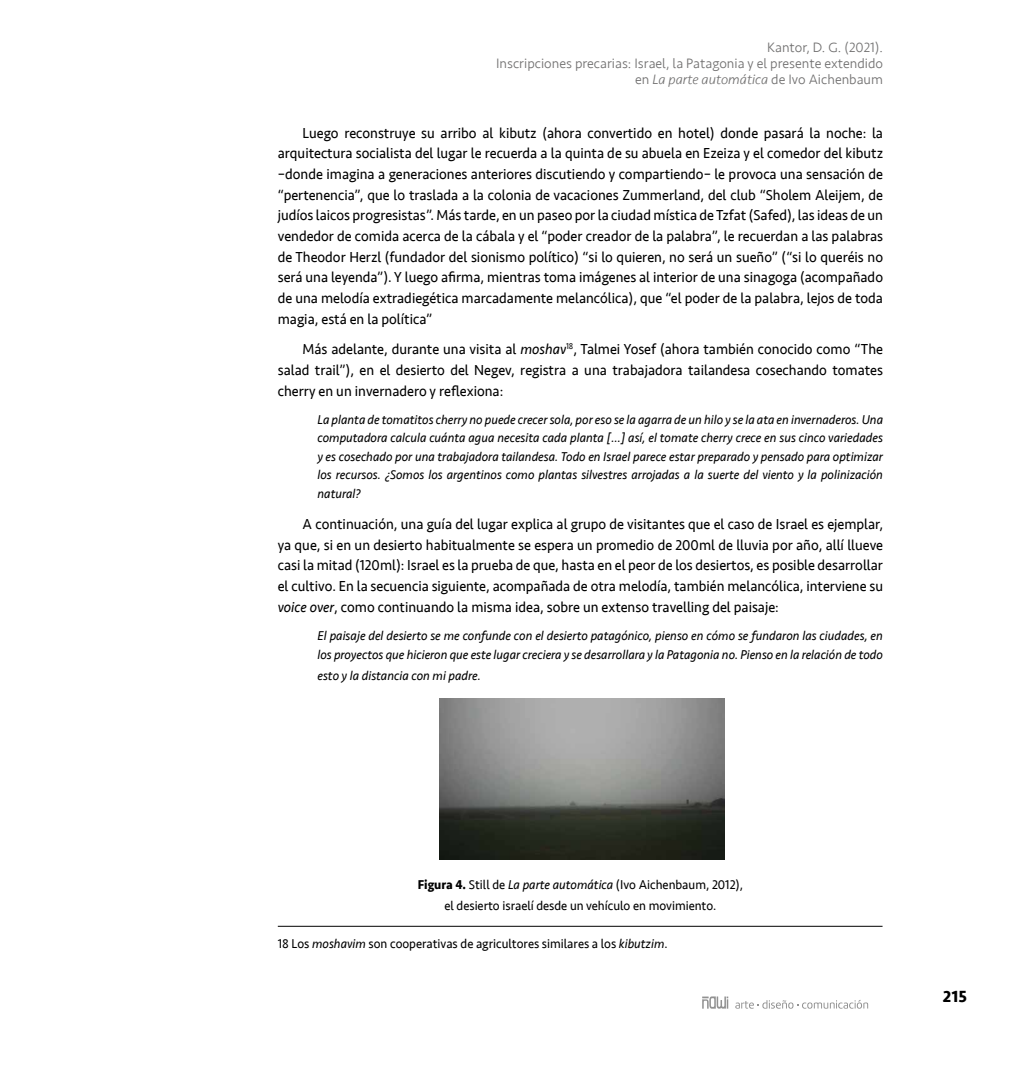
<style>
.page{position:relative;width:1017px;height:1067px;background:#fff}
.page>*{position:absolute;margin:0;border:0;box-sizing:border-box;transform-origin:0 0}
.t1{font:700 16.62px "Seravek";color:#000}
.t2{font:14.88px/20.7px "Seravek";color:#000;text-align:justify;scale:.95 1}
.t3{font:300 14px/15.8px "Seravek";color:#706f6f;text-align:right}
.t4{font:italic 13.12px/18.6px "Seravek";color:#000;text-align:justify;scale:.95 1}
.t5{font:13.12px/21px "Seravek";color:#000;text-align:center;scale:.95 1}
.s1{font-style:italic}
.s2{font-weight:700}
</style>
<div class="page">
<svg style="left:702px;top:996px;width:26px;height:12px"></svg>
<svg style="left:735px;top:1000px;width:133px;height:8px"></svg>
<hr style="left:278px;top:925px;width:604px;height:1px;background:#000">
<img style="left:439px;top:699px;width:285px;height:160px">
<p class="t3" style="left:496px;top:40px;width:388px">Kantor, D. G. (2021).<br>Inscripciones precarias: Israel, la Patagonia y el presente extendido en <span class="s1">La parte automática</span> de Ivo Aichenbaum</p>
<p class="t2" style="left:278px;top:122px;width:639px;text-indent:25px">Luego reconstruye su arribo al kibutz (ahora convertido en hotel) donde pasará la noche: la arquitectura socialista del lugar le recuerda a la quinta de su abuela en Ezeiza y el comedor del kibutz –donde imagina a generaciones anteriores discutiendo y compartiendo– le provoca una sensación de “pertenencia”, que lo traslada a la colonia de vacaciones Zummerland, del club “Sholem Aleijem, de judíos laicos progresistas”. Más tarde, en un paseo por la ciudad mística de Tzfat (Safed), las ideas de un vendedor de comida acerca de la cábala y el “poder creador de la palabra”, le recuerdan a las palabras de Theodor Herzl (fundador del sionismo político) “si lo quieren, no será un sueño” (“si lo queréis no será una leyenda”). Y luego afirma, mientras toma imágenes al interior de una sinagoga (acompañado de una melodía extradiegética marcadamente melancólica), que “el poder de la palabra, lejos de toda magia, está en la política”</p>
<p class="t2" style="left:278px;top:339px;width:639px;text-indent:25px">Más adelante, durante una visita al <span class="s1">moshav</span><sup>18</sup>, Talmei Yosef (ahora también conocido como “The salad trail”), en el desierto del Negev, registra a una trabajadora tailandesa cosechando tomates cherry en un invernadero y reflexiona:</p>
<p class="t4" style="left:317px;top:410px;width:597px">La planta de tomatitos cherry no puede crecer sola, por eso se la agarra de un hilo y se la ata en invernaderos. Una computadora calcula cuánta agua necesita cada planta […] así, el tomate cherry crece en sus cinco variedades y es cosechado por una trabajadora tailandesa. Todo en Israel parece estar preparado y pensado para optimizar los recursos. ¿Somos los argentinos como plantas silvestres arrojadas a la suerte del viento y la polinización natural?</p>
<p class="t2" style="left:278px;top:513px;width:639px;text-indent:25px">A continuación, una guía del lugar explica al grupo de visitantes que el caso de Israel es ejemplar, ya que, si en un desierto habitualmente se espera un promedio de 200ml de lluvia por año, allí llueve casi la mitad (120ml): Israel es la prueba de que, hasta en el peor de los desiertos, es posible desarrollar el cultivo. En la secuencia siguiente, acompañada de otra melodía, también melancólica, interviene su <span class="s1">voice over</span>, como continuando la misma idea, sobre un extenso travelling del paisaje:</p>
<p class="t4" style="left:317px;top:626px;width:597px">El paisaje del desierto se me confunde con el desierto patagónico, pienso en cómo se fundaron las ciudades, en los proyectos que hicieron que este lugar creciera y se desarrollara y la Patagonia no. Pienso en la relación de todo</p>
<p class="t4" style="left:317px;top:666px;width:174px">esto y la distancia con mi padre.</p>
<p class="t5" style="left:418px;top:874px;width:344px"><span class="s2">Figura 4.</span> Still de <span class="s1">La parte automática</span> (Ivo Aichenbaum, 2012), el desierto israelí desde un vehículo en movimiento.</p>
<p class="t5" style="left:278px;top:933px;width:412px">18 Los <span class="s1">moshavim</span> son cooperativas de agricultores similares a los <span class="s1">kibutzim</span>.</p>
<p class="t1" style="left:943px;top:983px;width:26px">215</p>
</div>
